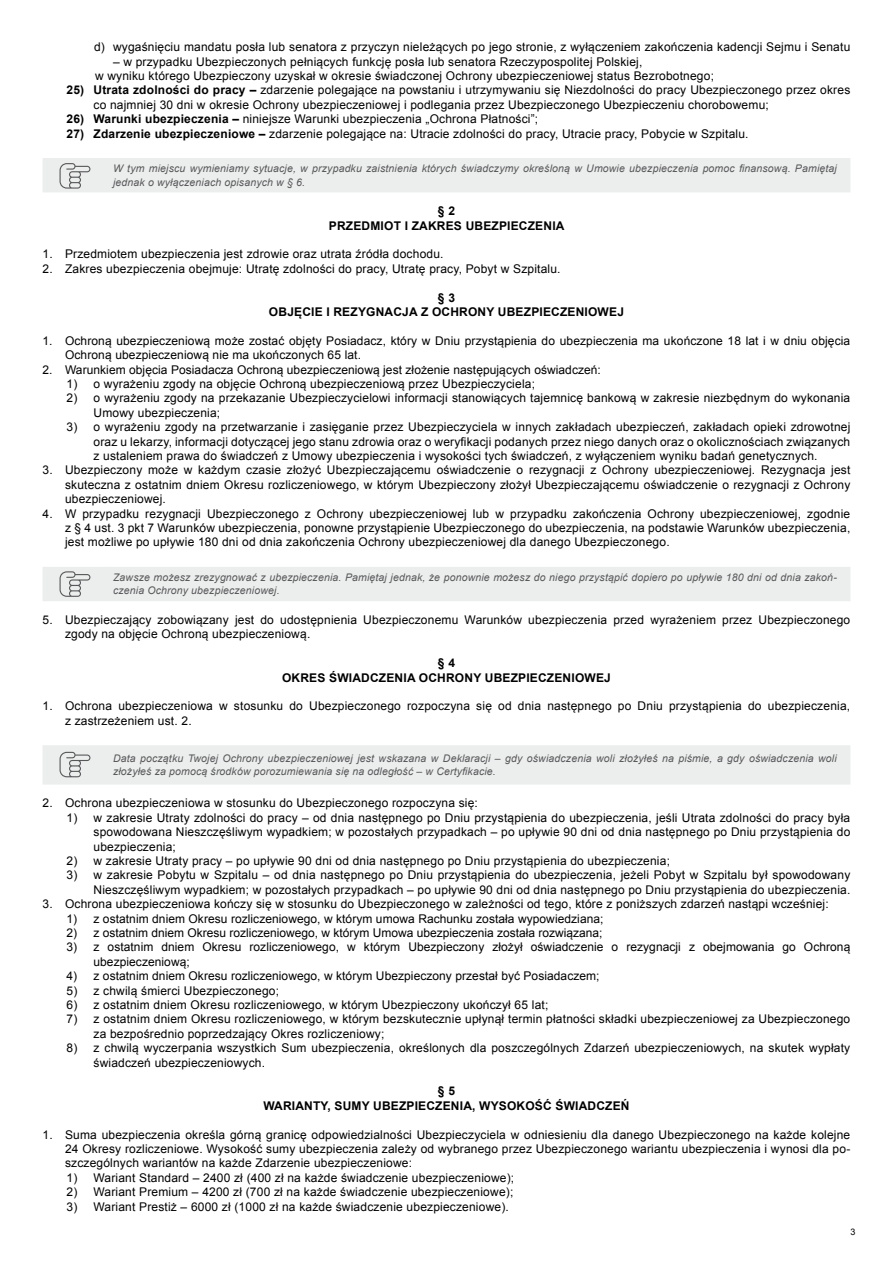
<style>
.page{position:relative;width:893px;height:1263px;background:#fff}
.page>*{position:absolute;margin:0;border:0;box-sizing:border-box;transform-origin:0 0}
.t1{font:12px/14.4px "Arial";letter-spacing:.015em;color:#000}
.t2{font:700 12px/14.4px "Arial";letter-spacing:.015em;color:#000;text-align:center}
.t3{font:italic 10.5px/13.2px "Arial";letter-spacing:.015em;color:#58585a}
.t4{font:9px "Arial";color:#000}
.s1{font-weight:700}
</style>
<div class="page">
<hr style="left:43px;top:158px;width:64px;height:2px;background:#eceded">
<hr style="left:107px;top:158px;width:743px;height:2px;background:#eceded">
<hr style="left:43px;top:567px;width:64px;height:1px;background:#eceded">
<hr style="left:107px;top:567px;width:743px;height:1px;background:#eceded">
<hr style="left:43px;top:600px;width:64px;height:1px;background:#eceded">
<hr style="left:107px;top:600px;width:743px;height:1px;background:#eceded">
<hr style="left:43px;top:745px;width:64px;height:2px;background:#eceded">
<hr style="left:107px;top:745px;width:743px;height:2px;background:#eceded">
<div style="left:43px;top:160px;width:807px;height:32px;background:#eceded"></div>
<div style="left:43px;top:568px;width:807px;height:32px;background:#eceded"></div>
<div style="left:43px;top:747px;width:807px;height:37px;background:#eceded"></div>
<p class="t1" style="left:94px;top:40px;width:758px">d) wygaśnięciu mandatu posła lub senatora z przyczyn nieleżących po jego stronie, z wyłączeniem zakończenia kadencji Sejmu i Senatu</p>
<p class="t1" style="left:95px;top:54px;width:620px;text-indent:18px">– w przypadku Ubezpieczonych pełniących funkcję posła lub senatora Rzeczypospolitej Polskiej,<br>w wyniku którego Ubezpieczony uzyskał w okresie świadczonej Ochrony ubezpieczeniowej status Bezrobotnego;</p>
<p class="t1" style="left:94px;top:83px;width:758px;text-indent:-27px"><span class="s1">25) Utrata zdolności do pracy –</span> zdarzenie polegające na powstaniu i utrzymywaniu się Niezdolności do pracy Ubezpieczonego przez okres co najmniej 30 dni w okresie Ochrony ubezpieczeniowej i podlegania przez Ubezpieczonego Ubezpieczeniu chorobowemu;</p>
<p class="t1" style="left:67px;top:112px;width:473px"><span class="s1">26) Warunki ubezpieczenia –</span> niniejsze Warunki ubezpieczenia „Ochrona Płatności”;</p>
<p class="t1" style="left:67px;top:126px;width:683px"><span class="s1">27) Zdarzenie ubezpieczeniowe –</span> zdarzenie polegające na: Utracie zdolności do pracy, Utracie pracy, Pobycie w Szpitalu.</p>
<p class="t3" style="left:113px;top:162px;width:725px">W tym miejscu wymieniamy sytuacje, w przypadku zaistnienia których świadczymy określoną w Umowie ubezpieczenia pomoc finansową. Pamiętaj jednak o wyłączeniach opisanych w § 6.</p>
<p class="t2" style="left:329px;top:204px;width:237px">§ 2<br>PRZEDMIOT I ZAKRES UBEZPIECZENIA</p>
<p class="t1" style="left:43px;top:247px;width:403px">1. Przedmiotem ubezpieczenia jest zdrowie oraz utrata źródła dochodu.</p>
<p class="t1" style="left:43px;top:262px;width:520px">2. Zakres ubezpieczenia obejmuje: Utratę zdolności do pracy, Utratę pracy, Pobyt w Szpitalu.</p>
<p class="t2" style="left:269px;top:291px;width:356px">§ 3<br>OBJĘCIE I REZYGNACJA Z OCHRONY UBEZPIECZENIOWEJ</p>
<p class="t1" style="left:65px;top:334px;width:787px;text-indent:-22px">1. Ochroną ubezpieczeniową może zostać objęty Posiadacz, który w Dniu przystąpienia do ubezpieczenia ma ukończone 18 lat i w dniu objęcia<br>Ochroną ubezpieczeniową nie ma ukończonych 65 lat.</p>
<p class="t1" style="left:43px;top:362px;width:560px">2. Warunkiem objęcia Posiadacza Ochroną ubezpieczeniową jest złożenie następujących oświadczeń:</p>
<p class="t1" style="left:67px;top:377px;width:470px">1) o wyrażeniu zgody na objęcie Ochroną ubezpieczeniową przez Ubezpieczyciela;</p>
<p class="t1" style="left:94px;top:391px;width:758px;text-indent:-27px">2) o wyrażeniu zgody na przekazanie Ubezpieczycielowi informacji stanowiących tajemnicę bankową w zakresie niezbędnym do wykonania<br>Umowy ubezpieczenia;</p>
<p class="t1" style="left:94px;top:420px;width:758px;text-align:justify;text-indent:-27px">3) o wyrażeniu zgody na przetwarzanie i zasięganie przez Ubezpieczyciela w innych zakładach ubezpieczeń, zakładach opieki zdrowotnej oraz u lekarzy, informacji dotyczącej jego stanu zdrowia oraz o weryfikacji podanych przez niego danych oraz o okolicznościach związanych z ustaleniem prawa do świadczeń z Umowy ubezpieczenia i wysokości tych świadczeń, z wyłączeniem wyniku badań genetycznych.</p>
<p class="t1" style="left:65px;top:463px;width:787px;text-align:justify;text-indent:-22px">3. Ubezpieczony może w każdym czasie złożyć Ubezpieczającemu oświadczenie o rezygnacji z Ochrony ubezpieczeniowej. Rezygnacja jest skuteczna z ostatnim dniem Okresu rozliczeniowego, w którym Ubezpieczony złożył Ubezpieczającemu oświadczenie o rezygnacji z Ochrony ubezpieczeniowej.</p>
<p class="t1" style="left:65px;top:506px;width:787px;text-align:justify;text-indent:-22px">4. W przypadku rezygnacji Ubezpieczonego z Ochrony ubezpieczeniowej lub w przypadku zakończenia Ochrony ubezpieczeniowej, zgodnie z § 4 ust. 3 pkt 7 Warunków ubezpieczenia, ponowne przystąpienie Ubezpieczonego do ubezpieczenia, na podstawie Warunków ubezpieczenia, jest możliwe po upływie 180 dni od dnia zakończenia Ochrony ubezpieczeniowej dla danego Ubezpieczonego.</p>
<p class="t3" style="left:113px;top:571px;width:725px">Zawsze możesz zrezygnować z ubezpieczenia. Pamiętaj jednak, że ponownie możesz do niego przystąpić dopiero po upływie 180 dni od dnia zakoń&shy;czenia Ochrony ubezpieczeniowej.</p>
<p class="t1" style="left:65px;top:613px;width:787px;text-indent:-22px">5. Ubezpieczający zobowiązany jest do udostępnienia Ubezpieczonemu Warunków ubezpieczenia przed wyrażeniem przez Ubezpieczonego zgody na objęcie Ochroną ubezpieczeniową.</p>
<p class="t2" style="left:282px;top:656px;width:330px">§ 4<br>OKRES ŚWIADCZENIA OCHRONY UBEZPIECZENIOWEJ</p>
<p class="t1" style="left:65px;top:699px;width:787px;text-indent:-22px">1. Ochrona ubezpieczeniowa w stosunku do Ubezpieczonego rozpoczyna się od dnia następnego po Dniu przystąpienia do ubezpieczenia, z zastrzeżeniem ust. 2.</p>
<p class="t3" style="left:113px;top:752px;width:725px">Data początku Twojej Ochrony ubezpieczeniowej jest wskazana w Deklaracji – gdy oświadczenia woli złożyłeś na piśmie, a gdy oświadczenia woli złożyłeś za pomocą środków porozumiewania się na odległość – w Certyfikacie.</p>
<p class="t1" style="left:43px;top:796px;width:437px">2. Ochrona ubezpieczeniowa w stosunku do Ubezpieczonego rozpoczyna się:</p>
<p class="t1" style="left:94px;top:810px;width:758px;text-align:justify;text-indent:-27px">1) w zakresie Utraty zdolności do pracy – od dnia następnego po Dniu przystąpienia do ubezpieczenia, jeśli Utrata zdolności do pracy była spowodowana Nieszczęśliwym wypadkiem; w pozostałych przypadkach – po upływie 90 dni od dnia następnego po Dniu przystąpienia do ubezpieczenia;</p>
<p class="t1" style="left:67px;top:854px;width:605px">2) w zakresie Utraty pracy – po upływie 90 dni od dnia następnego po Dniu przystąpienia do ubezpieczenia;</p>
<p class="t1" style="left:67px;top:868px;width:785px;text-align:right">3) w zakresie Pobytu w Szpitalu – od dnia następnego po Dniu przystąpienia do ubezpieczenia, jeżeli Pobyt w Szpitalu był spowodowany<br>Nieszczęśliwym wypadkiem; w pozostałych przypadkach – po upływie 90 dni od dnia następnego po Dniu przystąpienia do ubezpieczenia.</p>
<p class="t1" style="left:43px;top:897px;width:788px">3. Ochrona ubezpieczeniowa kończy się w stosunku do Ubezpieczonego w zależności od tego, które z poniższych zdarzeń nastąpi wcześniej:</p>
<p class="t1" style="left:67px;top:911px;width:538px">1) z ostatnim dniem Okresu rozliczeniowego, w którym umowa Rachunku została wypowiedziana;</p>
<p class="t1" style="left:67px;top:926px;width:537px">2) z ostatnim dniem Okresu rozliczeniowego, w którym Umowa ubezpieczenia została rozwiązana;</p>
<p class="t1" style="left:94px;top:940px;width:758px;text-indent:-27px">3) z ostatnim dniem Okresu rozliczeniowego, w którym Ubezpieczony złożył oświadczenie o rezygnacji z obejmowania go Ochroną ubezpieczeniową;</p>
<p class="t1" style="left:67px;top:969px;width:535px">4) z ostatnim dniem Okresu rozliczeniowego, w którym Ubezpieczony przestał być Posiadaczem;</p>
<p class="t1" style="left:67px;top:983px;width:214px">5) z chwilą śmierci Ubezpieczonego;</p>
<p class="t1" style="left:67px;top:998px;width:483px">6) z ostatnim dniem Okresu rozliczeniowego, w którym Ubezpieczony ukończył 65 lat;</p>
<p class="t1" style="left:94px;top:1012px;width:758px;text-indent:-27px">7) z ostatnim dniem Okresu rozliczeniowego, w którym bezskutecznie upłynął termin płatności składki ubezpieczeniowej za Ubezpieczonego za bezpośrednio poprzedzający Okres rozliczeniowy;</p>
<p class="t1" style="left:94px;top:1041px;width:758px;text-indent:-27px">8) z chwilą wyczerpania wszystkich Sum ubezpieczenia, określonych dla poszczególnych Zdarzeń ubezpieczeniowych, na skutek wypłaty świadczeń ubezpieczeniowych.</p>
<p class="t2" style="left:263px;top:1084px;width:368px">§ 5<br>WARIANTY, SUMY UBEZPIECZENIA, WYSOKOŚĆ ŚWIADCZEŃ</p>
<p class="t1" style="left:65px;top:1127px;width:787px;text-align:justify;text-indent:-22px">1. Suma ubezpieczenia określa górną granicę odpowiedzialności Ubezpieczyciela w odniesieniu dla danego Ubezpieczonego na każde kolejne 24 Okresy rozliczeniowe. Wysokość sumy ubezpieczenia zależy od wybranego przez Ubezpieczonego wariantu ubezpieczenia i wynosi dla po&shy;szczególnych wariantów na każde Zdarzenie ubezpieczeniowe:</p>
<p class="t1" style="left:67px;top:1170px;width:449px">1) Wariant Standard – 2400 zł (400 zł na każde świadczenie ubezpieczeniowe);</p>
<p class="t1" style="left:67px;top:1185px;width:448px">2) Wariant Premium – 4200 zł (700 zł na każde świadczenie ubezpieczeniowe);</p>
<p class="t1" style="left:67px;top:1199px;width:444px">3) Wariant Prestiż – 6000 zł (1000 zł na każde świadczenie ubezpieczeniowe).</p>
<p class="t4" style="left:850px;top:1226px;width:7px">3</p>
</div>
